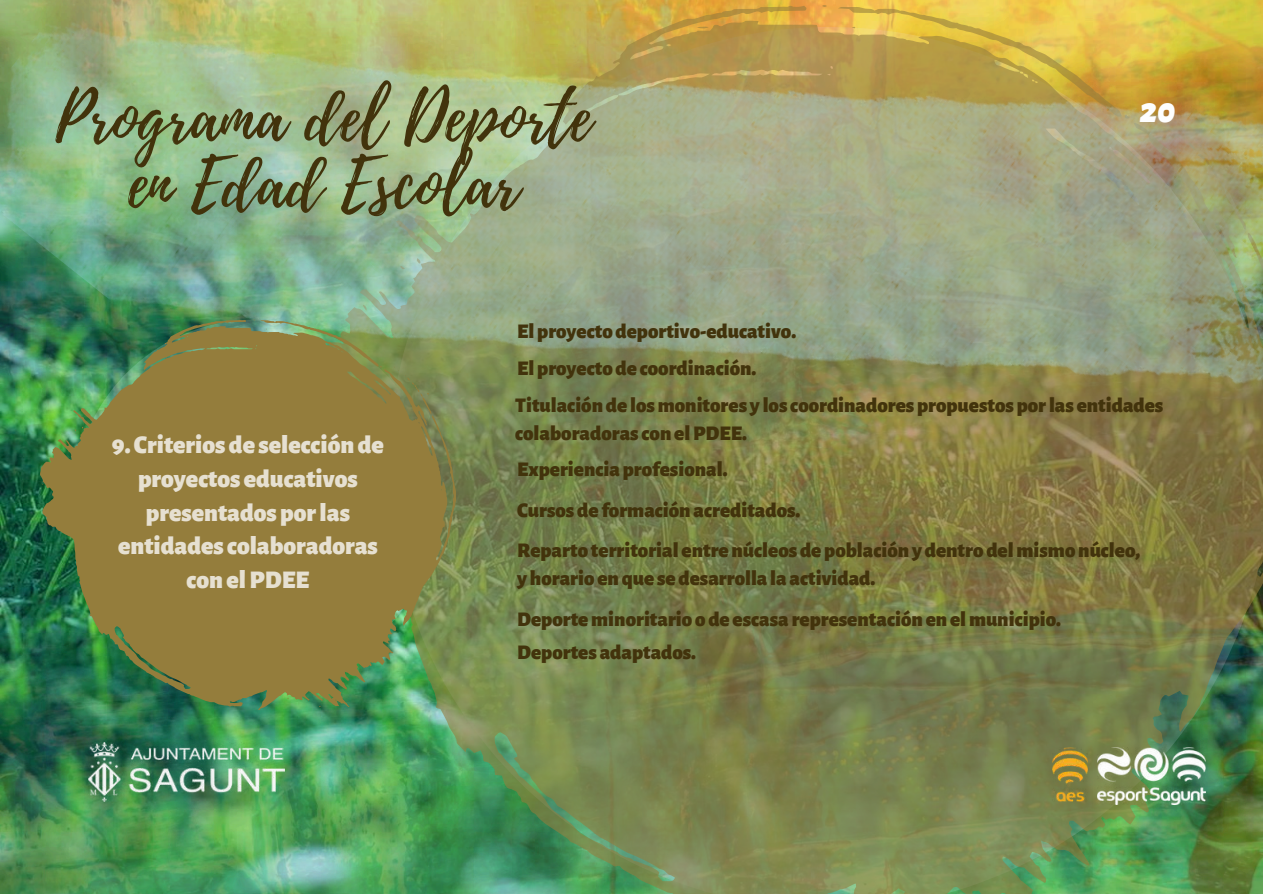
<style>
.page{position:relative;width:1263px;height:894px;background:#fff}
.page>*{position:absolute;margin:0;border:0;box-sizing:border-box;transform-origin:0 0}
.t1{font:67.65px/66.3px "Playlist Script";color:#42330c;text-align:center}
.t2{font:italic 900 35.7px "Alegreya Sans";color:#fefefe}
.t3{font:900 25.65px/33.8px "Alegreya Sans";color:#e6e0d1;text-align:center}
.t4{font:900 21px/36.8px "Alegreya Sans";color:#42330c}
</style>
<div class="page">
<img style="left:0;top:0;width:1262px;height:893px">
<img style="left:318px;top:5px;width:945px;height:888px">
<img style="left:40px;top:319px;width:416px;height:391px">
<img style="left:1052px;top:746px;width:35px;height:54px">
<img style="left:1097px;top:746px;width:108px;height:58px">
<img style="left:89px;top:742px;width:195px;height:59px">
<h1 class="t1" style="left:55px;top:86px;width:537px">Programa del Deporte en Edad Escolar</h1>
<h2 class="t2" style="left:1140px;top:93px;width:37px">20</h2>
<p class="t3" style="left:112px;top:428px;width:273px">9. Criterios de selecciónde proyectos educativos presentados porlas entidades colaboradoras conelPDEE</p>
<p class="t4" style="left:515px;top:313px;width:650px">El proyecto deportivo-educativo.<br>El proyecto de coordinación.<br>Titulaciónde losmonitores y los coordinadores propuestos porlas entidades</p>
<p class="t4" style="left:515px;top:415px;width:233px;line-height:36.2px">colaboradoras conelPDEE.<br>Experiencia profesional.</p>
<p class="t4" style="left:517px;top:490px;width:625px;line-height:40.5px">Cursos de formaciónacreditados.<br>Reparto territorial entrenúcleos de poblacióny dentro delmismonúcleo,</p>
<p class="t4" style="left:517px;top:558px;width:545px;line-height:40.7px">yhorario enque se desarrolla la actividad.<br>Deporteminoritario o de escasa representaciónenelmunicipio.</p>
<p class="t4" style="left:517px;top:633px;width:180px">Deportes adaptados.</p>
</div>
